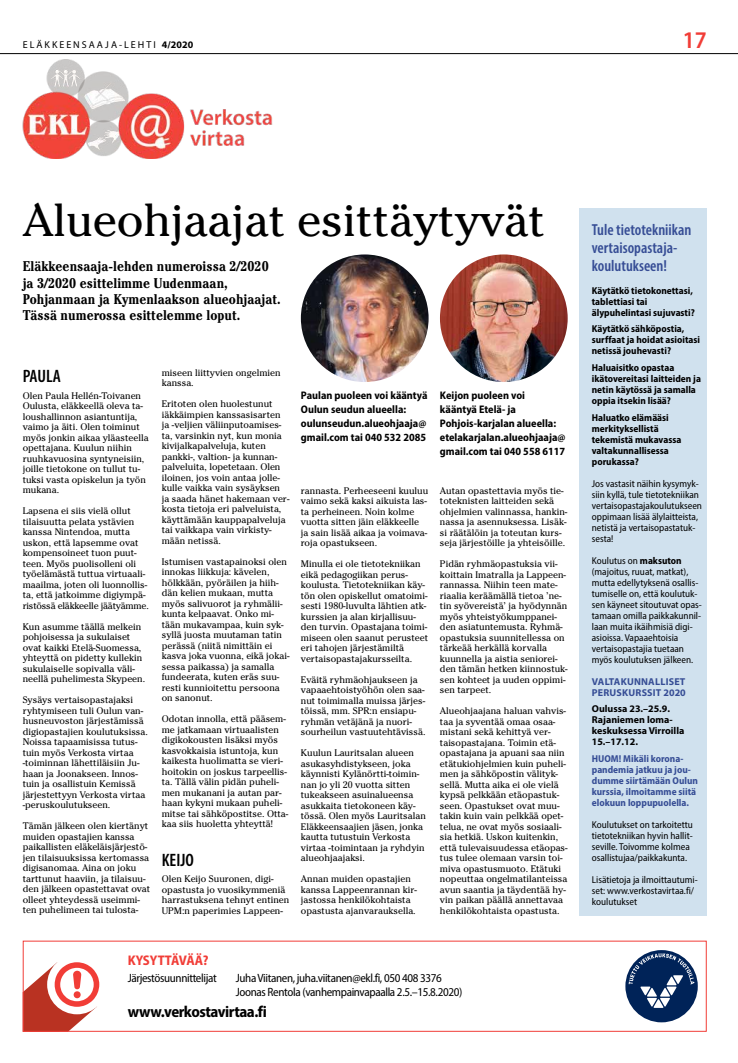
<style>
.page{position:relative;width:738px;height:1063px;background:#fff}
.page>*{position:absolute;margin:0;border:0;box-sizing:border-box;transform-origin:0 0}
.t1{font:46px "Cheltenham Std";color:#000}
.t2{font:600 semi-condensed 24px "Myriad Pro";color:#f13d37}
.t3{font:600 condensed 18px "Myriad Pro";color:#000}
.t4{font:600 condensed 16px/18px "Myriad Pro";color:#364d95}
.t5{font:700 semi-condensed 16px "Myriad Pro";letter-spacing:-.03em;color:#000}
.t6{font:700 condensed 14.1px/16.1px "Cheltenham Std";color:#000}
.t7{font:700 semi-condensed 14px "Myriad Pro";letter-spacing:-.01em;color:#f13d37}
.t8{font:semi-condensed 12px/14px "Myriad Pro";letter-spacing:-.03em;color:#000}
.t9{font:700 semi-condensed 11px/14px "Myriad Pro";color:#000}
.t10{font:semi-condensed 10px/11px "Myriad Pro";color:#000}
.t11{font:700 semi-condensed 10px/11px "Myriad Pro";color:#000}
.t12{font:700 semi-condensed 10px/11px "Myriad Pro";color:#364d95}
.t13{font:700 10px/11px "Myriad Pro";color:#000}
.t14{font:700 10px/11px "Myriad Pro";letter-spacing:.02em;color:#364d95}
.t15{font:10px "Myriad Pro";letter-spacing:.2em;color:#000}
.t16{font:9.5px/10.5px "Cheltenham Std";color:#000}
.s1{font-weight:700}
</style>
<div class="page">
<hr style="left:0;top:53px;width:737px;height:1px;background:#000">
<div style="left:578px;top:208px;width:128px;height:708px;background:#d0e1ee"></div>
<div style="left:23px;top:941px;width:683px;height:91px;border:1px solid #f13d37"></div>
<svg style="left:23px;top:962px;width:76px;height:70px"></svg>
<img style="left:23px;top:59px;width:250px;height:100px">
<svg style="left:625px;top:950px;width:72px;height:72px"></svg>
<img style="left:439px;top:254px;width:128px;height:128px;border-radius:64px">
<img style="left:300px;top:254px;width:128px;height:128px;border-radius:64px">
<p class="t15" style="left:23px;top:39px;width:172px">ELÄKKEENSAAJA-LEHTI <span class="s1">4/2020</span></p>
<h2 class="t2" style="left:682px;top:25px;width:25px">17</h2>
<h1 class="t1" style="left:23px;top:193px;width:523px">Alueohjaajat esittäytyvät</h1>
<h3 class="t6" style="left:23px;top:258px;width:259px">Eläkkeensaaja-lehden numeroissa 2/2020 ja 3/2020 esittelimme Uudenmaan, Pohjanmaan ja Kymenlaakson alueohjaajat.<br>Tässä numerossa esittelemme loput.</h3>
<h3 class="t3" style="left:23px;top:365px;width:40px">PAULA</h3>
<p class="t16" style="left:23px;top:390px;width:127px">Olen Paula Hellén-Toivanen<br>Oulusta, eläkkeellä oleva ta&shy;loushallinnon asiantuntija, vaimo ja äiti. Olen toiminut myös jonkin aikaa yläasteella opettajana. Kuulun niihin ruuhkavuosina syntyneisiin, joille tietokone on tullut tu&shy;tuksi vasta opiskelun ja työn mukana.</p>
<p class="t16" style="left:23px;top:506px;width:127px">Lapsena ei siis vielä ollut tilaisuutta pelata ystävien kanssa Nintendoa, mutta uskon, että lapsemme ovat kompensoineet tuon puut&shy;teen. Myös puolisolleni oli työelämästä tuttua virtuaali&shy;maailma, joten oli luonnollis&shy;ta, että jatkoimme digiympä&shy;ristössä eläkkeelle jäätyämme.</p>
<p class="t16" style="left:23px;top:621px;width:124px">Kun asumme täällä melkein pohjoisessa ja sukulaiset ovat kaikki Etelä-Suomessa, yhteyttä on pidetty kullekin sukulaiselle sopivalla väli&shy;neellä puhelimesta Skypeen.</p>
<p class="t16" style="left:23px;top:695px;width:127px">Sysäys vertaisopastajaksi ryhtymiseen tuli Oulun van&shy;husneuvoston järjestämissä digiopastajien koulutuksissa.<br>Noissa tapaamisissa tutus&shy;tuin myös Verkosta virtaa -toiminnan lähettiläisiin Ju&shy;haan ja Joonakseen. Innos&shy;tuin ja osallistuin Kemissä järjestettyyn Verkosta virtaa -peruskoulutukseen.</p>
<p class="t16" style="left:23px;top:821px;width:129px">Tämän jälkeen olen kiertänyt muiden opastajien kanssa paikallisten eläkeläisjärjestö&shy;jen tilaisuuksissa kertomassa digisanomaa. Aina on joku tarttunut haaviin, ja tilaisuu&shy;den jälkeen opastettavat ovat olleet yhteydessä useimmi&shy;ten puhelimeen tai tulosta-</p>
<p class="t16" style="left:162px;top:367px;width:120px">miseen liittyvien ongelmien kanssa.</p>
<p class="t16" style="left:162px;top:399px;width:129px">Eritoten olen huolestunut iäkkäimpien kanssasisarten ja -veljien väliinputoamises&shy;ta, varsinkin nyt, kun monia kivijalkapalveluja, kuten pankki-, valtion- ja kunnan&shy;palveluita, lopetetaan. Olen iloinen, jos voin antaa jolle&shy;kulle vaikka vain sysäyksen ja saada hänet hakemaan ver&shy;kosta tietoja eri palveluista, käyttämään kauppapalveluja tai vaikkapa vain virkisty&shy;mään netissä.</p>
<p class="t16" style="left:162px;top:556px;width:129px">Istumisen vastapainoksi olen innokas liikkuja: kävelen, hölkkään, pyöräilen ja hiih&shy;dän kelien mukaan, mutta myös salivuorot ja ryhmälii&shy;kunta kelpaavat. Onko mi&shy;tään mukavampaa, kuin syk&shy;syllä juosta muutaman tatin perässä (niitä nimittäin ei kasva joka vuonna, eikä jokai&shy;sessa paikassa) ja samalla fundeerata, kuten eräs suu&shy;resti kunnioitettu persoona on sanonut.</p>
<p class="t16" style="left:162px;top:714px;width:128px">Odotan innolla, että pääsem&shy;me jatkamaan virtuaalisten digikokousten lisäksi myös kasvokkaisia istuntoja, kun kaikesta huolimatta se vieri&shy;hoitokin on joskus tarpeellis&shy;ta. Tällä välin pidän puheli&shy;men mukanani ja autan par&shy;haan kykyni mukaan puheli&shy;mitse tai sähköpostitse. Otta&shy;kaa siis huoletta yhteyttä!</p>
<h3 class="t3" style="left:162px;top:849px;width:34px">KEIJO</h3>
<p class="t16" style="left:162px;top:874px;width:129px">Olen Keijo Suuronen, digi&shy;opastusta jo vuosikymmeniä harrastuksena tehnyt entinen<br>UPM:n paperimies Lappeen-</p>
<p class="t9" style="left:300px;top:388px;width:128px">Paulan puoleen voi kääntyä<br>Oulun seudun alueella: oulunseudun.alueohjaaja@ gmail.com tai 040 532 2085</p>
<p class="t16" style="left:300px;top:485px;width:129px">rannasta. Perheeseeni kuuluu vaimo sekä kaksi aikuista las&shy;ta perheineen. Noin kolme vuotta sitten jäin eläkkeelle ja sain lisää aikaa ja voimava&shy;roja opastukseen.</p>
<p class="t16" style="left:300px;top:559px;width:129px">Minulla ei ole tietotekniikan eikä pedagogiikan perus&shy;koulusta. Tietotekniikan käy&shy;tön olen opiskellut omatoimi&shy;sesti 1980-luvulta lähtien atk&shy;kurssien ja alan kirjallisuu&shy;den turvin. Opastajana toimi&shy;miseen olen saanut perusteet eri tahojen järjestämiltä vertaisopastajakursseilta.</p>
<p class="t16" style="left:300px;top:674px;width:126px">Eväitä ryhmäohjaukseen ja vapaaehtoistyöhön olen saa&shy;nut toimimalla muissa järjes&shy;töissä, mm. SPR:n ensiapu&shy;ryhmän vetäjänä ja nuori&shy;sourheilun vastuutehtävissä.</p>
<p class="t16" style="left:300px;top:748px;width:126px">Kuulun Lauritsalan alueen asukasyhdistykseen, joka käynnisti Kylänörtti-toimin&shy;nan jo yli 20 vuotta sitten tukeakseen asuinalueensa asukkaita tietokoneen käy&shy;tössä. Olen myös Lauritsalan<br>Eläkkeensaajien jäsen, jonka kautta tutustuin Verkosta virtaa -toimintaan ja ryhdyin alueohjaajaksi.</p>
<p class="t16" style="left:300px;top:874px;width:118px">Annan muiden opastajien kanssa Lappeenrannan kir&shy;jastossa henkilökohtaista opastusta ajanvarauksella.</p>
<p class="t9" style="left:439px;top:388px;width:127px">Keijon puoleen voi<br>kääntyä Etelä- ja<br>Pohjois-karjalan alueella: etelakarjalan.alueohjaaja@ gmail.com tai 040 558 6117</p>
<p class="t16" style="left:439px;top:485px;width:129px">Autan opastettavia myös tie&shy;toteknisten laitteiden sekä ohjelmien valinnassa, hankin&shy;nassa ja asennuksessa. Lisäk&shy;si räätälöin ja toteutan kurs&shy;seja järjestöille ja yhteisöille.</p>
<p class="t16" style="left:439px;top:559px;width:129px">Pidän ryhmäopastuksia vii&shy;koittain Imatralla ja Lappeen&shy;rannassa. Niihin teen mate&shy;riaalia keräämällä tietoa ’ne&shy;tin syövereistä’ ja hyödynnän myös yhteistyökumppanei&shy;den asiatuntemusta. Ryhmä&shy;opastuksia suunnitellessa on tärkeää herkällä korvalla kuunnella ja aistia seniorei&shy;den tämän hetken kiinnostuk&shy;sen kohteet ja uuden oppimi&shy;sen tarpeet.</p>
<p class="t16" style="left:439px;top:706px;width:129px">Alueohjaajana haluan vahvis&shy;taa ja syventää omaa osaa&shy;mistani sekä kehittyä ver&shy;taisopastajana. Toimin etä&shy;opastajana ja apuani saa niin etätukiohjelmien kuin puheli&shy;men ja sähköpostin välityk&shy;sellä. Mutta aika ei ole vielä kypsä pelkkään etäopastuk&shy;seen. Opastukset ovat muu&shy;takin kuin vain pelkkää opet&shy;telua, ne ovat myös sosiaali&shy;sia hetkiä. Uskon kuitenkin, että tulevaisuudessa etäopas&shy;tus tulee olemaan varsin toi&shy;miva opastusmuoto. Etätuki nopeuttaa ongelmatilanteissa avun saantia ja täydentää hy&shy;vin paikan päällä annettavaa henkilökohtaista opastusta.</p>
<h3 class="t7" style="left:128px;top:952px;width:82px">KYSYTTÄVÄÄ?</h3>
<p class="t8" style="left:128px;top:971px;width:90px">Järjestösuunnittelijat</p>
<p class="t8" style="left:236px;top:971px;width:228px">Juha Viitanen, juha.viitanen@ekl.fi, 050 408 3376<br>Joonas Rentola (vanhempainvapaalla 2.5.–15.8.2020)</p>
<h3 class="t5" style="left:128px;top:1001px;width:140px">www.verkostavirtaa.fi</h3>
<h3 class="t4" style="left:591px;top:221px;width:101px">Tule tietotekniikan vertaisopastaja&shy;koulutukseen!</h3>
<p class="t11" style="left:591px;top:285px;width:104px">Käytätkö tietokonettasi, tablettiasi tai älypuhelintasi sujuvasti?</p>
<p class="t11" style="left:591px;top:323px;width:110px">Käytätkö sähköpostia, surffaat ja hoidat asioitasi netissä jouhevasti?</p>
<p class="t11" style="left:591px;top:362px;width:111px">Haluaisitko opastaa ikätovereitasi laitteiden ja netin käytössä ja samalla oppia itsekin lisää?</p>
<p class="t11" style="left:591px;top:412px;width:91px">Haluatko elämääsi merkityksellistä tekemistä mukavassa valtakunnallisessa porukassa?</p>
<p class="t10" style="left:591px;top:478px;width:112px">Jos vastasit näihin kysymyk&shy;siin kyllä, tule tietotekniikan vertaisopastajakoulutukseen oppimaan lisää älylaitteista, netistä ja vertaisopastatuk&shy;sesta!</p>
<p class="t10" style="left:591px;top:555px;width:111px">Koulutus on <span class="s1">maksuton </span>(majoitus, ruuat, matkat), mutta edellytyksenä osallis&shy;tumiselle on, että koulutuk&shy;sen käyneet sitoutuvat opas&shy;tamaan omilla paikkakunnil&shy;laan muita ikäihmisiä digi&shy;asioissa. Vapaaehtoisia vertaisopastajia tuetaan myös koulutuksen jälkeen.</p>
<p class="t14" style="left:591px;top:675px;width:95px">VALTAKUNNALLISET<br>PERUSKURSSIT 2020</p>
<p class="t13" style="left:591px;top:703px;width:94px">Oulussa 23.–25.9.<br>Rajaniemen loma&shy;keskuksessa Virroilla<br>15.–17.12.</p>
<p class="t12" style="left:591px;top:753px;width:108px">HUOM! Mikäli korona&shy;pandemia jatkuu ja jou&shy;dumme siirtämään Oulun kurssia, ilmoitamme siitä elokuun loppupuolella.</p>
<p class="t10" style="left:591px;top:819px;width:102px">Koulutukset on tarkoitettu tietotekniikan hyvin hallit&shy;seville. Toivomme kolmea osallistujaa/paikkakunta.</p>
<p class="t10" style="left:591px;top:874px;width:107px">Lisätietoja ja ilmoittautumi&shy;set: www.verkostavirtaa.fi/ koulutukset</p>
</div>
